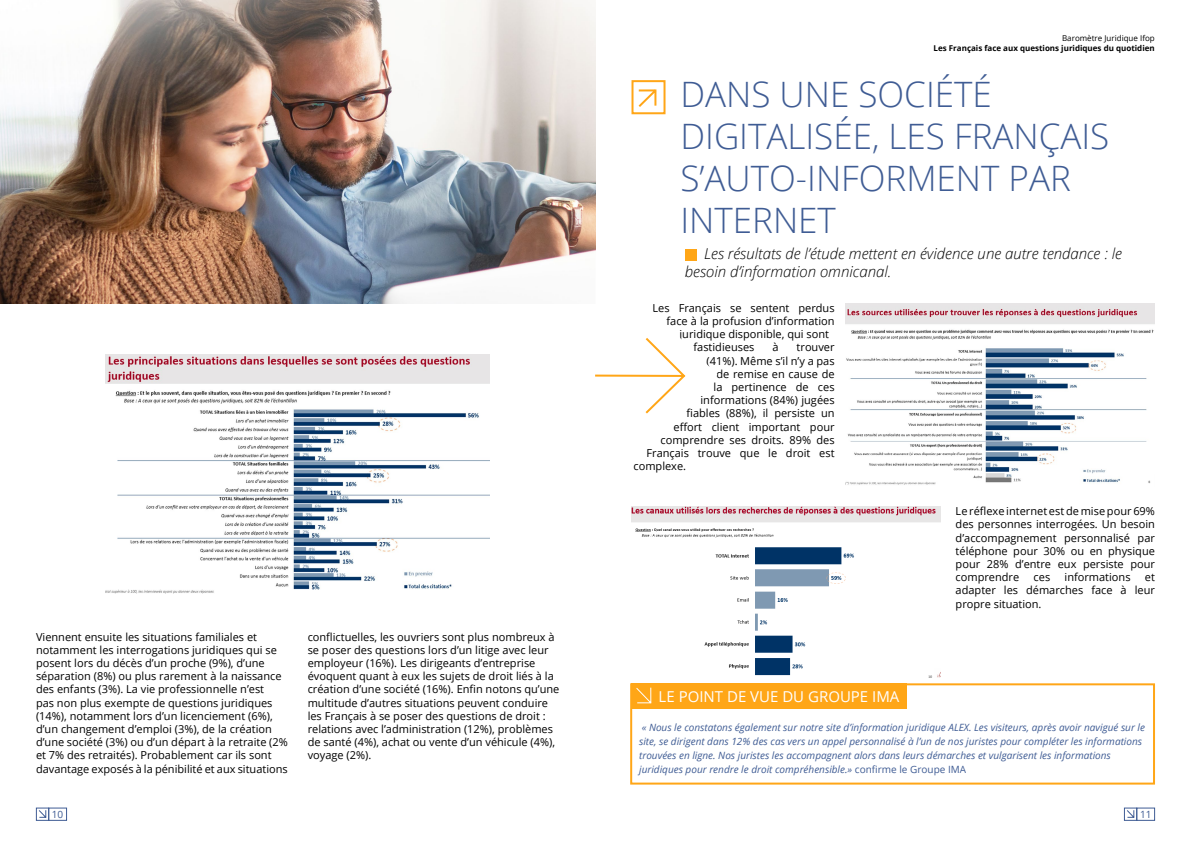
<style>
.page{position:relative;width:1191px;height:842px;background:#fff}
.page>*{position:absolute;margin:0;border:0;box-sizing:border-box;transform-origin:0 0}
.t1{font:300 35px/42px "Open Sans";color:#3f5c94}
.t2{font:italic 300 15px/18px "Open Sans";color:#000}
.t3{font:15px "Open Sans";color:#fff}
.t4{font:11px/13.2px "Open Sans";color:#000}
.t5{font:italic 10px/14px "Open Sans";color:#3f5c94}
.t6{font:10px "Open Sans";color:#3f5c94}
.t7{font:700 8px "Open Sans";color:#000}
.t8{font:8px "Open Sans";color:#000}
.s1{font-style:normal}
</style>
<div class="page">
<svg style="left:39px;top:810px;width:8px;height:8px"></svg>
<div style="left:36px;top:808px;width:13px;height:13px;border:1px solid #3f5c94"></div>
<div style="left:48px;top:808px;width:19px;height:13px;border:1px solid #3f5c94"></div>
<svg style="left:1127px;top:810px;width:7px;height:8px"></svg>
<div style="left:1124px;top:808px;width:13px;height:13px;border:1px solid #3f5c94"></div>
<div style="left:1136px;top:808px;width:19px;height:13px;border:1px solid #3f5c94"></div>
<img style="left:0;top:0;width:595px;height:303px">
<svg style="left:638px;top:89px;width:19px;height:18px"></svg>
<div style="left:631px;top:80px;width:34px;height:34px;border:2px solid #ffa617"></div>
<div style="left:685px;top:249px;width:11px;height:11px;background:#ffa617"></div>
<img style="left:106px;top:354px;width:384px;height:240px">
<img style="left:845px;top:303px;width:309px;height:182px">
<div style="left:631px;top:683px;width:276px;height:26px;background:#ffa617"></div>
<div style="left:630px;top:683px;width:525px;height:101px;border:2px solid #ffa617"></div>
<svg style="left:636px;top:687px;width:16px;height:17px"></svg>
<img style="left:631px;top:507px;width:309px;height:170px">
<svg style="left:593px;top:255px;width:104px;height:159px"></svg>
<p class="t8" style="left:1062px;top:33px;width:94px">Baromètre Juridique Ifop</p>
<p class="t7" style="left:933px;top:42px;width:223px">Les Français face aux questions juridiques du quotidien</p>
<h1 class="t1" style="left:680px;top:72px;width:430px">DANS UNE SOCIÉTÉ<br>DIGITALISÉE, LES FRANÇAIS<br>S’AUTO-INFORMENT PAR<br>INTERNET</h1>
<h2 class="t2" style="left:685px;top:244px;width:439px;text-indent:20px">Les résultats de l’étude mettent en évidence une autre tendance : le besoin d’information omnicanal.</h2>
<p class="t4" style="left:36px;top:630px;width:253px">Viennent ensuite les situations familiales et notamment les interrogations juridiques qui se posent lors du décès d’un proche (9%), d’une séparation (8%) ou plus rarement à la naissance des enfants (3%). La vie professionnelle n’est<br>pas non plus exempte de questions juridiques (14%), notamment lors d’un licenciement (6%), d’un changement d’emploi (3%), de la création d’une société (3%) ou d’un départ à la retraite (2% et 7% des retraités). Probablement car ils sont davantage exposés à la pénibilité et aux situations</p>
<p class="t4" style="left:308px;top:630px;width:253px">conflictuelles, les ouvriers sont plus nombreux à se poser des questions lors d’un litige avec leur employeur (16%). Les dirigeants d’entreprise évoquent quant à eux les sujets de droit liés à la création d’une société (16%). Enfin notons qu’une multitude d’autres situations peuvent conduire les Français à se poser des questions de droit : relations avec l’administration (12%), problèmes de santé (4%), achat ou vente d’un véhicule (4%), voyage (2%).</p>
<p class="t4" style="left:652px;top:301px;width:184px">Les Français se sentent perdus</p>
<p class="t4" style="left:666px;top:314px;width:170px">face à la profusion d’information</p>
<p class="t4" style="left:679px;top:327px;width:151px">juridique disponible, qui sont</p>
<p class="t4" style="left:693px;top:340px;width:62px">fastidieuses</p>
<p class="t4" style="left:772px;top:340px;width:8px">à</p>
<p class="t4" style="left:796px;top:340px;width:39px">trouver</p>
<p class="t4" style="left:706px;top:354px;width:130px">(41%). Même s’il n’y a pas</p>
<p class="t4" style="left:716px;top:367px;width:120px">de remise en cause de</p>
<p class="t4" style="left:713px;top:380px;width:123px">la pertinence de ces</p>
<p class="t4" style="left:700px;top:393px;width:136px">informations (84%) jugées</p>
<p class="t4" style="left:686px;top:406px;width:150px">fiables (88%), il persiste un</p>
<p class="t4" style="left:673px;top:420px;width:163px">effort client important pour</p>
<p class="t4" style="left:660px;top:433px;width:176px">comprendre ses droits. 89% des</p>
<p class="t4" style="left:646px;top:446px;width:190px">Français trouve que le droit est</p>
<p class="t4" style="left:633px;top:459px;width:54px">complexe.</p>
<p class="t4" style="left:955px;top:504px;width:201px;text-align:justify">Le réflexe internet est de mise pour 69% des personnes interrogées. Un besoin d’accompagnement personnalisé par téléphone pour 30% ou en physique pour 28% d’entre eux persiste pour comprendre</p>
<p class="t4" style="left:1033px;top:570px;width:18px">ces</p>
<p class="t4" style="left:1064px;top:570px;width:68px">informations</p>
<p class="t4" style="left:955px;top:570px;width:201px;text-align:justify;text-indent:189px">et adapter les démarches face à leur propre situation.</p>
<h2 class="t3" style="left:658px;top:686px;width:242px">LE POINT DE VUE DU GROUPE IMA</h2>
<p class="t5" style="left:639px;top:720px;width:507px">« Nous le constatons également sur notre site d’information juridique ALEX. Les visiteurs, après avoir navigué sur le site, se dirigent dans 12% des cas vers un appel personnalisé à l’un de nos juristes pour compléter les informations trouvées en ligne. Nos juristes les accompagnent alors dans leurs démarches et vulgarisent les informations juridiques pour rendre le droit compréhensible.» <span class="s1">confirme le Groupe IMA</span></p>
<p class="t6" style="left:52px;top:807px;width:13px">10</p>
<p class="t6" style="left:1140px;top:807px;width:13px">11</p>
</div>
